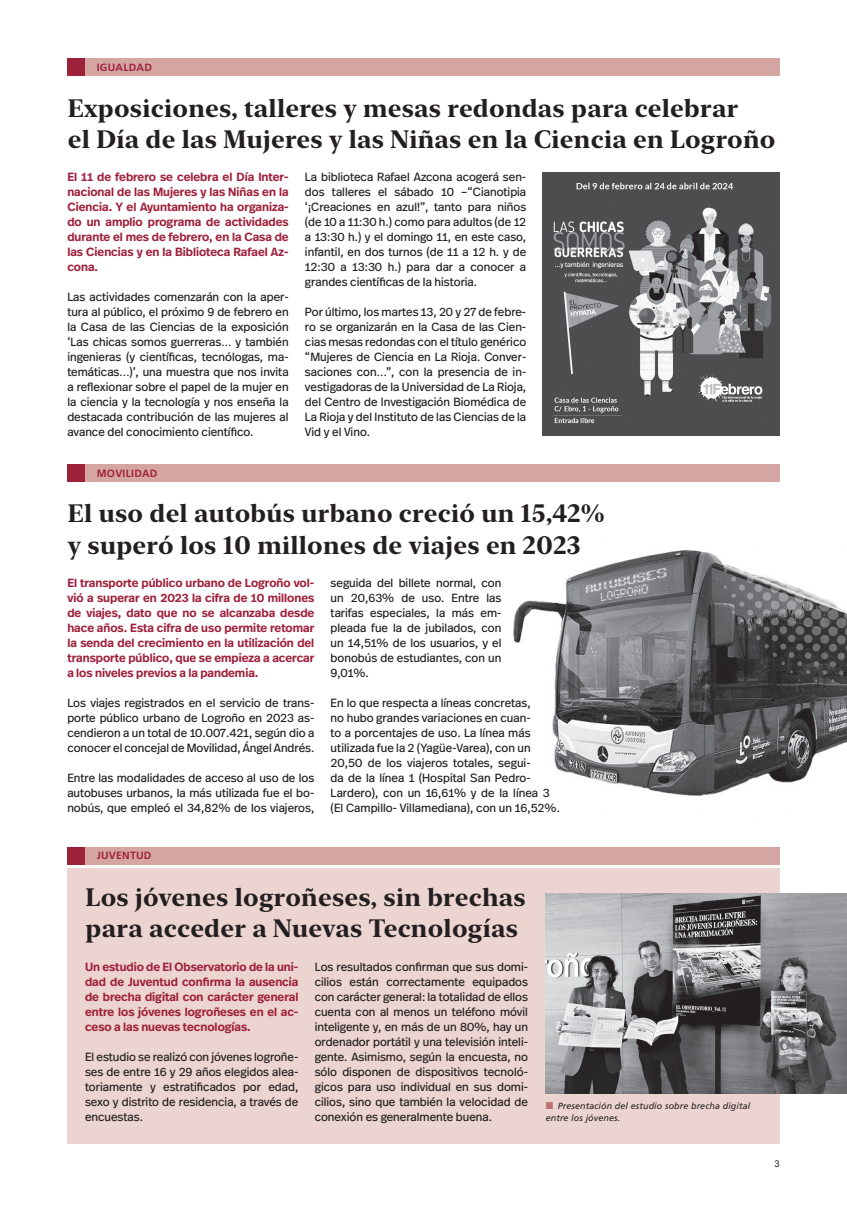
<style>
.page{position:relative;width:847px;height:1205px;background:#fff}
.page>*{position:absolute;margin:0;border:0;box-sizing:border-box;transform-origin:0 0}
.t1{font:700 25px/31.2px "New York Large";letter-spacing:.01em;color:#231f20}
.t2{font:11.88px/15px "Real Head Pro";color:#231f20;text-align:justify}
.t3{font:600 11.88px/15px "Real Head Pro";color:#9f223d;text-align:justify}
.t4{font:700 10.5px "Frutiger LT Std";letter-spacing:.02em;color:#9f223d}
.t5{font:9.38px "Arial";color:#231f20}
.t6{font:italic 9px/12px "Frutiger LT Std";letter-spacing:.01em;color:#231f20}
.s1{color:#be7473}
</style>
<div class="page">
<img style="left:478px;top:550px;width:369px;height:315px">
<div style="left:67px;top:868px;width:713px;height:276px;background:#ecd4d0"></div>
<svg style="left:716px;top:481px;width:131px;height:201px"></svg>
<svg style="left:501px;top:579px;width:346px;height:78px"></svg>
<div style="left:531px;top:688px;width:316px;height:79px;background:#fff"></div>
<svg style="left:539px;top:685px;width:308px;height:173px"></svg>
<div style="left:68px;top:58px;width:712px;height:18px;background:#d5a6a1"></div>
<div style="left:68px;top:464px;width:712px;height:17px;background:#d5a6a1"></div>
<div style="left:68px;top:847px;width:712px;height:17px;background:#d5a6a1"></div>
<div style="left:68px;top:58px;width:17px;height:18px;background:#9f223d"></div>
<div style="left:68px;top:464px;width:17px;height:17px;background:#9f223d"></div>
<div style="left:68px;top:847px;width:17px;height:17px;background:#9f223d"></div>
<img style="left:546px;top:893px;width:301px;height:200px">
<img style="left:543px;top:172px;width:237px;height:264px">
<p class="t4" style="left:97px;top:61px;width:57px">IGUALDAD</p>
<h1 class="t1" style="left:68px;top:91px;width:709px">Exposiciones, talleres y mesas redondas para celebrar<br>el Día de las Mujeres y las Niñas en la Ciencia en Logroño</h1>
<p class="t3" style="left:67px;top:169px;width:223px">El 11 de febrero se celebra el Día Inter&shy;nacional de las Mujeres y las Niñas en la Ciencia. Y el Ayuntamiento ha organiza&shy;do un amplio programa de actividades durante el mes de febrero, en la Casa de las Ciencias y en la Biblioteca Rafael Az&shy;cona.</p>
<p class="t2" style="left:67px;top:289px;width:223px">Las actividades comenzarán con la aper&shy;tura al público, el próximo 9 de febrero en la Casa de las Ciencias de la exposición ‘Las chicas somos guerreras… y también ingenieras (y científicas, tecnólogas, ma&shy;temáticas…)’, una muestra que nos invita a reflexionar sobre el papel de la mujer en la ciencia y la tecnología y nos enseña la destacada contribución de las mujeres al avance del conocimiento científico.</p>
<p class="t4" style="left:97px;top:467px;width:62px">MOVILIDAD</p>
<p class="t2" style="left:305px;top:169px;width:223px">La biblioteca Rafael Azcona acogerá sen&shy;dos talleres el sábado 10 –“Cianotipia ‘¡Creaciones en azul!”, tanto para niños (de 10 a 11:30 h.) como para adultos (de 12 a 13:30 h.) y el domingo 11, en este caso, infantil, en dos turnos (de 11 a 12 h. y de 12:30 a 13:30 h.) para dar a conocer a grandes científicas de la historia.</p>
<p class="t2" style="left:305px;top:304px;width:223px">Por último, los martes 13, 20 y 27 de febre&shy;ro se organizarán en la Casa de las Cien&shy;cias mesas redondas con el título genérico “Mujeres de Ciencia en La Rioja. Conver&shy;saciones con…”, con la presencia de in&shy;vestigadoras de la Universidad de La Rioja, del Centro de Investigación Biomédica de La Rioja y del Instituto de las Ciencias de la Vid y el Vino.</p>
<h1 class="t1" style="left:68px;top:497px;width:538px">El uso del autobús urbano creció un 15,42% y superó los 10 millones de viajes en 2023</h1>
<p class="t3" style="left:67px;top:575px;width:248px">El transporte público urbano de Logroño vol&shy;vió a superar en 2023 la cifra de 10 millones de viajes, dato que no se alcanzaba desde hace años. Esta cifra de uso permite retomar la senda del crecimiento en la utilización del transporte público, que se empieza a acercar a los niveles previos a la pandemia.</p>
<p class="t2" style="left:67px;top:695px;width:248px">Los viajes registrados en el servicio de trans&shy;porte público urbano de Logroño en 2023 as&shy;cendieron a un total de 10.007.421, según dio a conocer el concejal de Movilidad, Ángel Andrés.</p>
<p class="t2" style="left:67px;top:770px;width:248px">Entre las modalidades de acceso al uso de los autobuses urbanos, la más utilizada fue el bo&shy;nobús, que empleó el 34,82% de los viajeros,</p>
<p class="t4" style="left:97px;top:849px;width:56px">JUVENTUD</p>
<p class="t2" style="left:331px;top:575px;width:172px">seguida del billete normal, con un 20,63% de uso. Entre las tarifas especiales, la más em&shy;pleada fue la de jubilados, con un 14,51% de los usuarios, y el bonobús de estudiantes, con un 9,01%.</p>
<p class="t2" style="left:331px;top:695px;width:231px;text-align:left">En lo que respecta a líneas concretas,<br>no hubo grandes variaciones en cuan-<br>to a porcentajes de uso. La línea más utilizada fue la 2 (Yagüe-Varea), con un 20,50 de los viajeros totales, segui-<br>da de la línea 1 (Hospital San Pedro-Lardero), con un 16,61% y de la línea 3 (El Campillo- Villamediana), con un 16,52%.</p>
<h1 class="t1" style="left:86px;top:880px;width:442px">Los jóvenes logroñeses, sin brechas para acceder a Nuevas Tecnologías</h1>
<p class="t3" style="left:85px;top:959px;width:215px">Un estudio de El Observatorio de la uni&shy;dad de Juventud confirma la ausencia de brecha digital con carácter general entre los jóvenes logroñeses en el ac&shy;ceso a las nuevas tecnologías.</p>
<p class="t2" style="left:85px;top:1048px;width:215px">El estudio se realizó con jóvenes logroñe&shy;ses de entre 16 y 29 años elegidos alea&shy;toriamente y estratificados por edad, sexo y distrito de residencia, a través de encuestas.</p>
<p class="t2" style="left:315px;top:958px;width:215px">Los resultados confirman que sus domi&shy;cilios están correctamente equipados con carácter general: la totalidad de ellos cuenta con al menos un teléfono móvil inteligente y, en más de un 80%, hay un ordenador portátil y una televisión inteli&shy;gente. Asimismo, según la encuesta, no sólo disponen de dispositivos tecnoló&shy;gicos para uso individual en sus domi&shy;cilios, sino que también la velocidad de conexión es generalmente buena.</p>
<p class="t6" style="left:546px;top:1099px;width:206px"><span class="s1">■</span> Presentación del estudio sobre brecha digital entre los jóvenes.</p>
<p class="t5" style="left:774px;top:1158px;width:7px">3</p>
</div>
